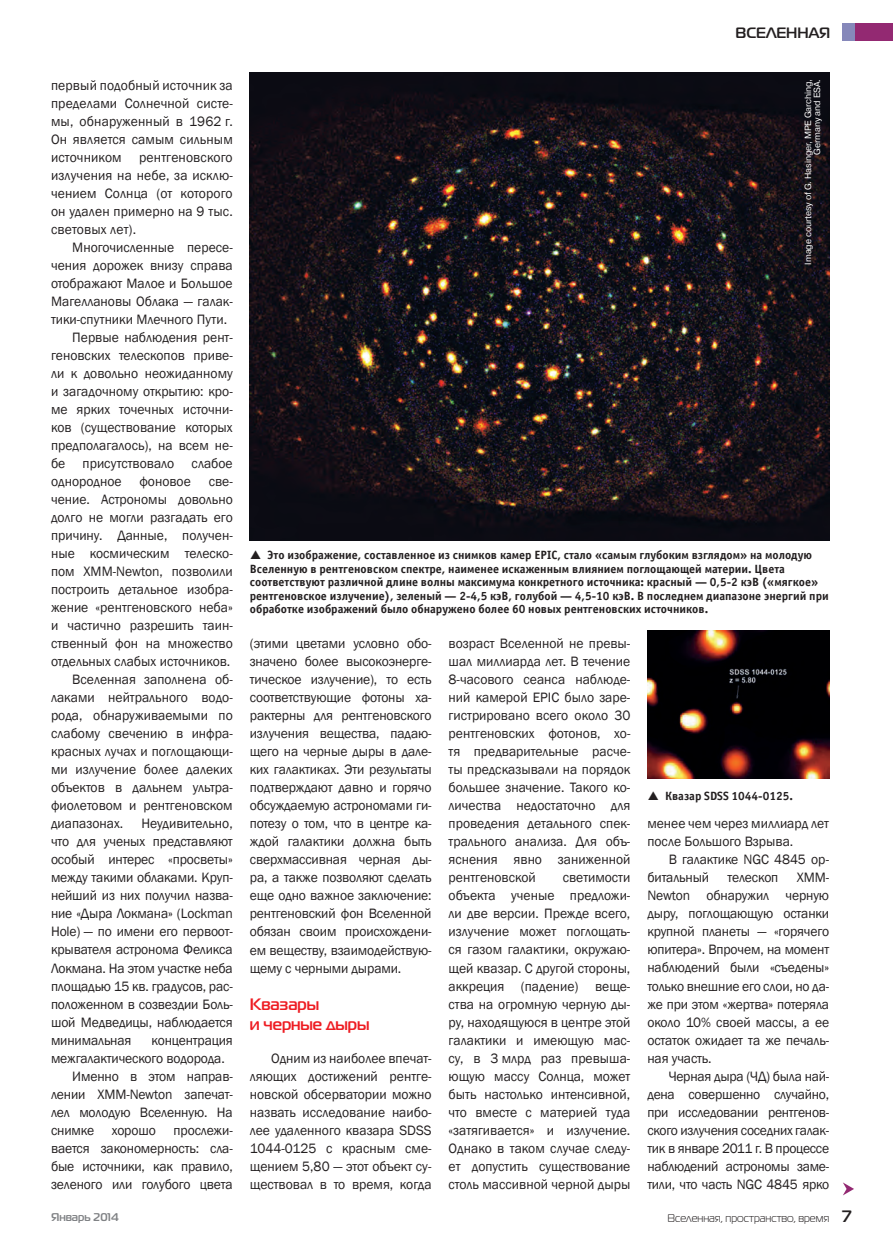
<style>
.page{position:relative;width:893px;height:1255px;background:#fff}
.page>*{position:absolute;margin:0;border:0;box-sizing:border-box;transform-origin:0 0}
.t1{font:700 16.5px/19.8px "Magistral C";color:#ee1d23}
.t2{font:700 15px "Magistral C";color:#231f20}
.t3{font:13.95px/18px "Franklin Gothic";color:#231f20;text-align:justify}
.t4{font:13.95px "Franklin Gothic";letter-spacing:-.02em;color:#231f20}
.t5{font:700 12px/13.5px "Officina Sans C";color:#231f20}
.t6{font:11.25px "Magistral C";color:#231f20}
.t7{font:700 11.25px "Magistral C";color:#808285}
.t8{font:9px/9px "Pragmatica C";letter-spacing:-.01em;color:#fff;text-align:right}
.s1{font-weight:700;font-size:16.5px}
</style>
<div class="page">
<div style="left:855px;top:23px;width:38px;height:17px;background:#932972"></div>
<div style="left:842px;top:23px;width:13px;height:17px;background:#8688ba"></div>
<svg style="left:843px;top:1182px;width:11px;height:13px"></svg>
<img style="left:250px;top:72px;width:579px;height:468px">
<img style="left:647px;top:630px;width:182px;height:148px">
<p class="t3" style="left:51px;top:77px;width:183px">первый подобный источник за пределами Солнечной систе&shy;мы, обнаруженный в 1962 г.<br>Он является самым сильным источником</p>
<p class="t3" style="left:139px;top:149px;width:95px">рентгеновского</p>
<p class="t3" style="left:51px;top:167px;width:183px">излучения на небе, за исклю-</p>
<p class="t3" style="left:51px;top:185px;width:183px">чением Солнца (от которого</p>
<p class="t3" style="left:51px;top:203px;width:183px">он удален примерно на 9 тыс.</p>
<p class="t3" style="left:51px;top:221px;width:87px">световых лет).</p>
<p class="t3" style="left:72px;top:239px;width:162px">Многочисленные пересе-</p>
<p class="t3" style="left:51px;top:257px;width:183px">чения дорожек внизу справа</p>
<p class="t3" style="left:51px;top:275px;width:183px">отображают Малое и Большое</p>
<p class="t3" style="left:51px;top:293px;width:183px">Магеллановы Облака — галак-</p>
<p class="t3" style="left:51px;top:311px;width:178px">тики-спутники Млечного Пути.</p>
<p class="t3" style="left:72px;top:329px;width:162px">Первые наблюдения рент-</p>
<p class="t3" style="left:51px;top:347px;width:183px">геновских телескопов приве-</p>
<p class="t3" style="left:51px;top:365px;width:183px">ли к довольно неожиданному</p>
<p class="t3" style="left:51px;top:383px;width:183px">и загадочному открытию: кро-</p>
<p class="t3" style="left:51px;top:401px;width:183px">ме ярких точечных источни-</p>
<p class="t3" style="left:51px;top:419px;width:183px">ков (существование которых</p>
<p class="t3" style="left:51px;top:437px;width:183px">предполагалось), на всем не-</p>
<p class="t3" style="left:51px;top:455px;width:183px">бе присутствовало слабое</p>
<p class="t3" style="left:51px;top:473px;width:72px">однородное</p>
<p class="t3" style="left:139px;top:473px;width:53px">фоновое</p>
<p class="t3" style="left:209px;top:473px;width:26px">све-</p>
<p class="t3" style="left:51px;top:491px;width:183px">чение. Астрономы довольно</p>
<p class="t3" style="left:51px;top:509px;width:183px">долго не могли разгадать его</p>
<p class="t3" style="left:51px;top:527px;width:183px">причину. Данные, получен-</p>
<p class="t3" style="left:51px;top:545px;width:183px">ные космическим телеско-</p>
<p class="t3" style="left:51px;top:563px;width:183px">пом XMM-Newton, позволили</p>
<p class="t3" style="left:51px;top:581px;width:183px">построить детальное изобра-</p>
<p class="t3" style="left:51px;top:599px;width:183px">жение «рентгеновского неба»</p>
<p class="t3" style="left:51px;top:617px;width:183px">и частично разрешить таин-</p>
<p class="t3" style="left:51px;top:635px;width:183px">ственный фон на множество</p>
<p class="t3" style="left:51px;top:653px;width:181px">отдельных слабых источников.</p>
<p class="t3" style="left:72px;top:671px;width:162px">Вселенная заполнена об-</p>
<p class="t3" style="left:51px;top:689px;width:183px">лаками нейтрального водо-</p>
<p class="t3" style="left:51px;top:707px;width:183px">рода, обнаруживаемыми по</p>
<p class="t3" style="left:51px;top:725px;width:183px">слабому свечению в инфра-</p>
<p class="t3" style="left:51px;top:743px;width:183px">красных лучах и поглощающи-</p>
<p class="t3" style="left:51px;top:761px;width:183px">ми излучение более далеких</p>
<p class="t3" style="left:51px;top:779px;width:183px">объектов в дальнем ультра-</p>
<p class="t3" style="left:51px;top:797px;width:183px">фиолетовом и рентгеновском</p>
<p class="t3" style="left:51px;top:815px;width:74px">диапазонах.</p>
<p class="t3" style="left:51px;top:815px;width:183px;text-indent:90px">Неудивительно, что для ученых представляют особый интерес «просветы» между такими облаками. Круп&shy;нейший из них получил назва&shy;ние «Дыра Локмана» (Lockman Hole) — по имени его первоот&shy;крывателя астронома Феликса Локмана. На этом участке неба площадью 15 кв. градусов, рас&shy;положенном в созвездии Боль&shy;шой Медведицы, наблюдается минимальная</p>
<p class="t3" style="left:152px;top:1031px;width:83px">концентрация</p>
<p class="t3" style="left:51px;top:1049px;width:175px">межгалактического водорода.</p>
<p class="t3" style="left:72px;top:1067px;width:162px">Именно в этом направ-</p>
<p class="t3" style="left:51px;top:1085px;width:183px">лении XMM-Newton запечат-</p>
<p class="t3" style="left:51px;top:1103px;width:183px">лел молодую Вселенную. На</p>
<p class="t3" style="left:51px;top:1121px;width:45px">снимке</p>
<p class="t3" style="left:112px;top:1121px;width:45px">хорошо</p>
<p class="t3" style="left:51px;top:1121px;width:183px;text-indent:123px">прослежи&shy;вается закономерность: сла&shy;бые источники, как правило, зеленого или голубого цвета</p>
<p class="t2" style="left:736px;top:24px;width:95px">вселенная</p>
<p class="t8" style="left:804px;top:264px;width:187px;rotate:-90deg">Image courtesy of G. Hasinger, MPE Garching,<br>Germany and ESA.</p>
<p class="t5" style="left:250px;top:548px;width:580px;text-indent:18px">Это изображение, составленное из снимков камер EPIC, стало «самым глубоким взглядом» на молодую Вселенную в рентгеновском спектре, наименее искаженным влиянием поглощающей материи. Цвета соответствуют различной длине волны максимума конкретного источника: красный — 0,5-2 кэВ («мягкое» рентгеновское излучение), зеленый — 2-4,5 кэВ, голубой — 4,5-10 кэВ. В последнем диапазоне энергий при обработке изображений было обнаружено более 60 новых рентгеновских источников.</p>
<p class="t3" style="left:250px;top:635px;width:183px">(этими цветами условно обо&shy;значено более высокоэнерге&shy;тическое излучение), то есть соответствующие фотоны ха&shy;рактерны для рентгеновского излучения вещества, падаю&shy;щего на черные дыры в дале&shy;ких галактиках. Эти результаты подтверждают давно и горячо обсуждаемую астрономами ги&shy;потезу о том, что в центре ка&shy;ждой галактики должна быть сверхмассивная черная ды&shy;ра, а также позволяют сделать еще одно важное заключение: рентгеновский фон Вселенной обязан своим происхождени&shy;ем веществу, взаимодействую&shy;щему с черными дырами.</p>
<p class="t1" style="left:250px;top:994px;width:121px">Квазары<br>и черные дыры</p>
<p class="t3" style="left:250px;top:1049px;width:183px;text-indent:21px">Одним из наиболее впечат&shy;ляющих достижений рентге&shy;новской обсерватории можно назвать исследование наибо&shy;лее удаленного квазара SDSS 1044-0125 с красным сме&shy;щением 5,80 — этот объект су&shy;ществовал в то время, когда</p>
<p class="t3" style="left:449px;top:635px;width:183px">возраст Вселенной не превы&shy;шал миллиарда лет. В течение 8-часового сеанса наблюде&shy;ний камерой EPIC было заре&shy;гистрировано всего около 30 рентгеновских фотонов, хо&shy;тя предварительные расче&shy;ты предсказывали на порядок большее значение. Такого ко&shy;личества недостаточно для проведения детального спек&shy;трального анализа. Для объ&shy;яснения явно заниженной рентгеновской</p>
<p class="t3" style="left:449px;top:869px;width:183px;text-indent:114px">светимости объекта ученые предложи&shy;ли две версии. Прежде всего, излучение может поглощать&shy;ся газом галактики, окружаю&shy;щей квазар. С другой стороны, аккреция (падение) веще&shy;ства на огромную черную ды&shy;ру, находящуюся в центре этой галактики и имеющую мас&shy;су, в 3 млрд раз превыша&shy;ющую массу Солнца, может быть настолько интенсивной, что вместе с материей туда «затягивается» и излучение.<br>Однако в таком случае следу&shy;ет допустить существование столь массивной черной дыры</p>
<p class="t5" style="left:665px;top:789px;width:129px">Квазар SDSS 1044-0125.</p>
<p class="t3" style="left:647px;top:815px;width:183px">менее чем через миллиард лет</p>
<p class="t3" style="left:647px;top:833px;width:147px">после Большого Взрыва.</p>
<p class="t3" style="left:669px;top:851px;width:162px">В галактике NGC 4845 ор-</p>
<p class="t3" style="left:647px;top:869px;width:63px">битальный</p>
<p class="t3" style="left:728px;top:869px;width:52px">телескоп</p>
<p class="t3" style="left:797px;top:869px;width:34px">XMM-</p>
<p class="t3" style="left:647px;top:887px;width:183px">Newton обнаружил черную</p>
<p class="t3" style="left:647px;top:905px;width:183px">дыру, поглощающую останки</p>
<p class="t3" style="left:647px;top:923px;width:183px">крупной планеты — «горячего</p>
<p class="t3" style="left:647px;top:941px;width:183px">юпитера». Впрочем, на момент</p>
<p class="t3" style="left:647px;top:959px;width:183px">наблюдений были «съедены»</p>
<p class="t3" style="left:647px;top:977px;width:183px">только внешние его слои, но да-</p>
<p class="t3" style="left:647px;top:995px;width:183px">же при этом «жертва» потеряла</p>
<p class="t3" style="left:647px;top:1013px;width:183px">около 10% своей массы, а ее</p>
<p class="t3" style="left:647px;top:1031px;width:183px">остаток ожидает та же печаль-</p>
<p class="t3" style="left:647px;top:1049px;width:66px">ная участь.</p>
<p class="t4" style="left:669px;top:1067px;width:162px">Черная дыра (ЧД) была най-</p>
<p class="t4" style="left:647px;top:1085px;width:183px">дена совершенно случайно,</p>
<p class="t4" style="left:647px;top:1103px;width:183px">при исследовании рентгенов-</p>
<p class="t4" style="left:647px;top:1121px;width:183px">ского излучения соседних галак-</p>
<p class="t4" style="left:647px;top:1139px;width:183px">тик в январе 2011 г. В процессе</p>
<p class="t4" style="left:647px;top:1157px;width:183px">наблюдений астрономы заме-</p>
<p class="t4" style="left:647px;top:1175px;width:183px">тили, что часть NGC 4845 ярко</p>
<p class="t7" style="left:51px;top:1210px;width:69px">Январь 2014</p>
<p class="t6" style="left:667px;top:1211px;width:185px">Вселенная, пространство, время <span class="s1">7</span></p>
</div>
